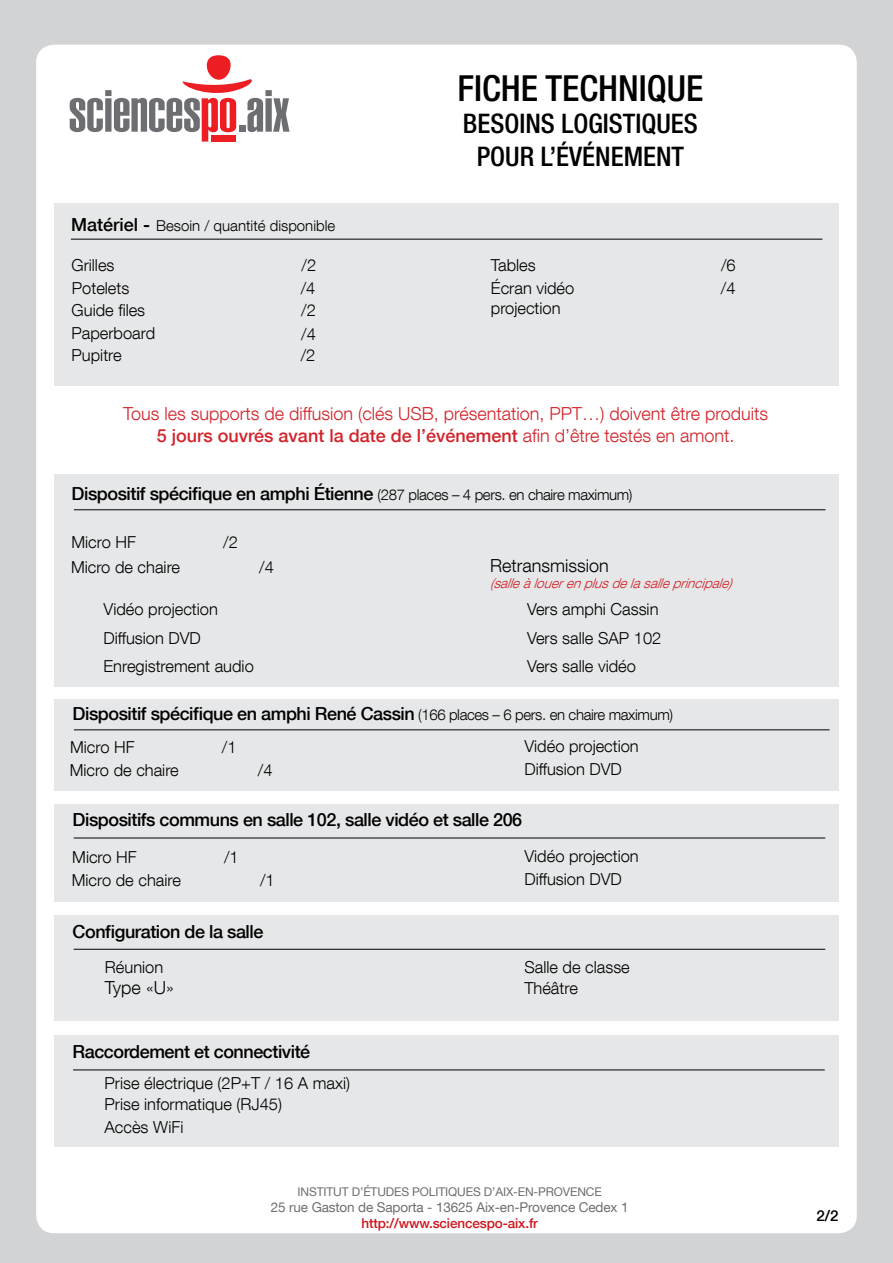
<style>
.page{position:relative;width:893px;height:1263px;background:#d1d3d4}
.page>*{position:absolute;margin:0;border:0;box-sizing:border-box;transform-origin:0 0}
.t1{font:500 condensed 36px "Helvetica Neue LT Com";color:#000}
.t2{font:500 condensed 27px "Helvetica Neue LT Com";color:#000}
.t3{font:500 18px "Helvetica Neue LT Com";letter-spacing:-.025em;color:#000}
.t4{font:300 18px "Helvetica Neue LT Com";color:#d2232a}
.t5{font:500 18px "Helvetica Neue LT Com";color:#d2232a}
.t6{font:300 18px "Helvetica Neue LT Com";color:#000}
.t7{font:300 16.5px "Helvetica Neue LT Com";color:#000}
.t8{font:300 15px "Helvetica Neue LT Com";color:#000}
.t9{font:500 15px "Helvetica Neue LT Com";color:#000}
.textes{font:13.5px "Helvetica Neue LT Com";letter-spacing:-.01em;color:#6d6e71}
.t10{font:italic 300 13.5px "Helvetica Neue LT Com";color:#d2232a}
.textes-2{font:500 13.5px "Helvetica Neue LT Com";letter-spacing:-.01em;color:#ce171e}
.textes-3{font:12px "Helvetica Neue LT Com";letter-spacing:-.01em;color:#6d6e71}
.s1{font-weight:500;font-size:18px}
.s2{font-weight:300}
.s3{font-weight:300;font-size:15px}
</style>
<div class="page">
<div style="left:36px;top:45px;width:821px;height:1188px;background:#fff;border-radius:18px"></div>
<svg style="left:70px;top:55px;width:220px;height:87px"></svg>
<div style="left:212px;top:135px;width:24px;height:6px;background:#ed1d24"></div>
<div style="left:54px;top:203px;width:785px;height:183px;background:#e6e7e8"></div>
<div style="left:54px;top:474px;width:785px;height:213px;background:#e6e7e8"></div>
<div style="left:54px;top:699px;width:785px;height:92px;background:#e6e7e8"></div>
<div style="left:54px;top:804px;width:784px;height:97px;background:#e6e7e8"></div>
<div style="left:54px;top:1035px;width:785px;height:112px;background:#e6e7e8"></div>
<hr style="left:71px;top:239px;width:751px;height:1px;background:#000">
<hr style="left:74px;top:509px;width:751px;height:1px;background:#000">
<hr style="left:74px;top:730px;width:755px;height:1px;background:#000">
<hr style="left:74px;top:838px;width:751px;height:1px;background:#000">
<hr style="left:73px;top:1070px;width:752px;height:1px;background:#000">
<div style="left:54px;top:915px;width:784px;height:106px;background:#e6e7e8"></div>
<hr style="left:74px;top:949px;width:751px;height:1px;background:#000">
<p class="t8" style="left:71px;top:217px;width:266px"><span class="s1">Matériel -</span> Besoin / quantité disponible</p>
<p class="t7" style="left:71px;top:255px;width:45px">Grilles</p>
<p class="t7" style="left:302px;top:255px;width:16px">/2</p>
<p class="t7" style="left:72px;top:278px;width:59px">Potelets</p>
<p class="t7" style="left:301px;top:278px;width:16px">/4</p>
<p class="t7" style="left:72px;top:300px;width:75px">Guide files</p>
<p class="t7" style="left:301px;top:300px;width:16px">/2</p>
<p class="t7" style="left:71px;top:323px;width:85px">Paperboard</p>
<p class="t7" style="left:301px;top:324px;width:16px">/4</p>
<p class="t7" style="left:72px;top:345px;width:52px">Pupitre</p>
<p class="t7" style="left:301px;top:345px;width:16px">/2</p>
<p class="t1" style="left:457px;top:67px;width:247px">FICHE TECHNIQUE</p>
<p class="t2" style="left:463px;top:108px;width:237px">BESOINS LOGISTIQUES</p>
<p class="t2" style="left:477px;top:140px;width:209px">POUR L’ÉVÉNEMENT</p>
<p class="t7" style="left:491px;top:255px;width:46px">Tables</p>
<p class="t7" style="left:721px;top:255px;width:16px">/6</p>
<p class="t7" style="left:491px;top:278px;width:85px">Écran vidéo</p>
<p class="t7" style="left:491px;top:298px;width:71px">projection</p>
<p class="t7" style="left:721px;top:278px;width:16px">/4</p>
<p class="t4" style="left:123px;top:403px;width:647px">Tous les supports de diffusion (clés USB, présentation, PPT…) doivent être produits</p>
<p class="t5" style="left:157px;top:424px;width:579px">5 jours ouvrés avant la date de l’événement <span class="s2">afin d’être testés en amont.</span></p>
<p class="t3" style="left:72px;top:483px;width:562px">Dispositif spécifique en amphi Étienne <span class="s3">(287 places – 4 pers. en chaire maximum)</span></p>
<p class="t7" style="left:71px;top:531px;width:66px">Micro HF</p>
<p class="t7" style="left:223px;top:531px;width:16px">/2</p>
<p class="t7" style="left:71px;top:557px;width:111px">Micro de chaire</p>
<p class="t7" style="left:259px;top:557px;width:16px">/4</p>
<p class="t6" style="left:490px;top:554px;width:120px">Retransmission</p>
<p class="t10" style="left:490px;top:575px;width:245px">(salleàlouerenplusdelasalleprincipale)</p>
<p class="t7" style="left:527px;top:599px;width:133px">Vers amphi Cassin</p>
<p class="t7" style="left:527px;top:628px;width:136px">Vers salle SAP 102</p>
<p class="t7" style="left:527px;top:656px;width:110px">Vers salle vidéo</p>
<p class="t7" style="left:103px;top:599px;width:116px">Vidéo projection</p>
<p class="t7" style="left:103px;top:628px;width:99px">Diffusion DVD</p>
<p class="t7" style="left:103px;top:656px;width:152px">Enregistrement audio</p>
<p class="t3" style="left:73px;top:703px;width:602px">Dispositif spécifique en amphi René Cassin <span class="s3">(166 places – 6 pers. en chaire maximum)</span></p>
<p class="t7" style="left:70px;top:737px;width:66px">Micro HF</p>
<p class="t7" style="left:222px;top:737px;width:16px">/1</p>
<p class="t7" style="left:70px;top:760px;width:111px">Micro de chaire</p>
<p class="t7" style="left:258px;top:760px;width:16px">/4</p>
<p class="t7" style="left:524px;top:736px;width:116px">Vidéo projection</p>
<p class="t7" style="left:524px;top:759px;width:99px">Diffusion DVD</p>
<p class="t3" style="left:73px;top:809px;width:451px">Dispositifs communs en salle 102, salle vidéo et salle 206</p>
<p class="t7" style="left:72px;top:847px;width:66px">Micro HF</p>
<p class="t7" style="left:224px;top:847px;width:16px">/1</p>
<p class="t7" style="left:72px;top:870px;width:111px">Micro de chaire</p>
<p class="t7" style="left:260px;top:870px;width:16px">/1</p>
<p class="t7" style="left:524px;top:846px;width:116px">Vidéo projection</p>
<p class="t7" style="left:524px;top:869px;width:99px">Diffusion DVD</p>
<p class="t3" style="left:73px;top:921px;width:192px">Configuration de la salle</p>
<p class="t7" style="left:105px;top:957px;width:60px">Réunion</p>
<p class="t6" style="left:105px;top:977px;width:70px">Type «U»</p>
<p class="t3" style="left:73px;top:1041px;width:239px">Raccordement et connectivité</p>
<p class="t7" style="left:105px;top:1073px;width:247px">Prise électrique (2P+T / 16 A maxi)</p>
<p class="t7" style="left:105px;top:1094px;width:179px">Prise informatique (RJ45)</p>
<p class="t7" style="left:105px;top:1117px;width:80px">Accès WiFi</p>
<p class="t7" style="left:524px;top:957px;width:107px">Salle de classe</p>
<p class="t7" style="left:524px;top:978px;width:55px">Théâtre</p>
<p class="textes-3" style="left:298px;top:1184px;width:306px">INSTITUT D’ÉTUDES POLITIQUES D’AIX-EN-PROVENCE</p>
<p class="textes" style="left:271px;top:1199px;width:359px">25 rue Gaston de Saporta - 13625 Aix-en-Provence Cedex 1</p>
<p class="textes-2" style="left:361px;top:1215px;width:178px">http://www.sciencespo-aix.fr</p>
<p class="t9" style="left:816px;top:1207px;width:23px">2/2</p>
</div>
